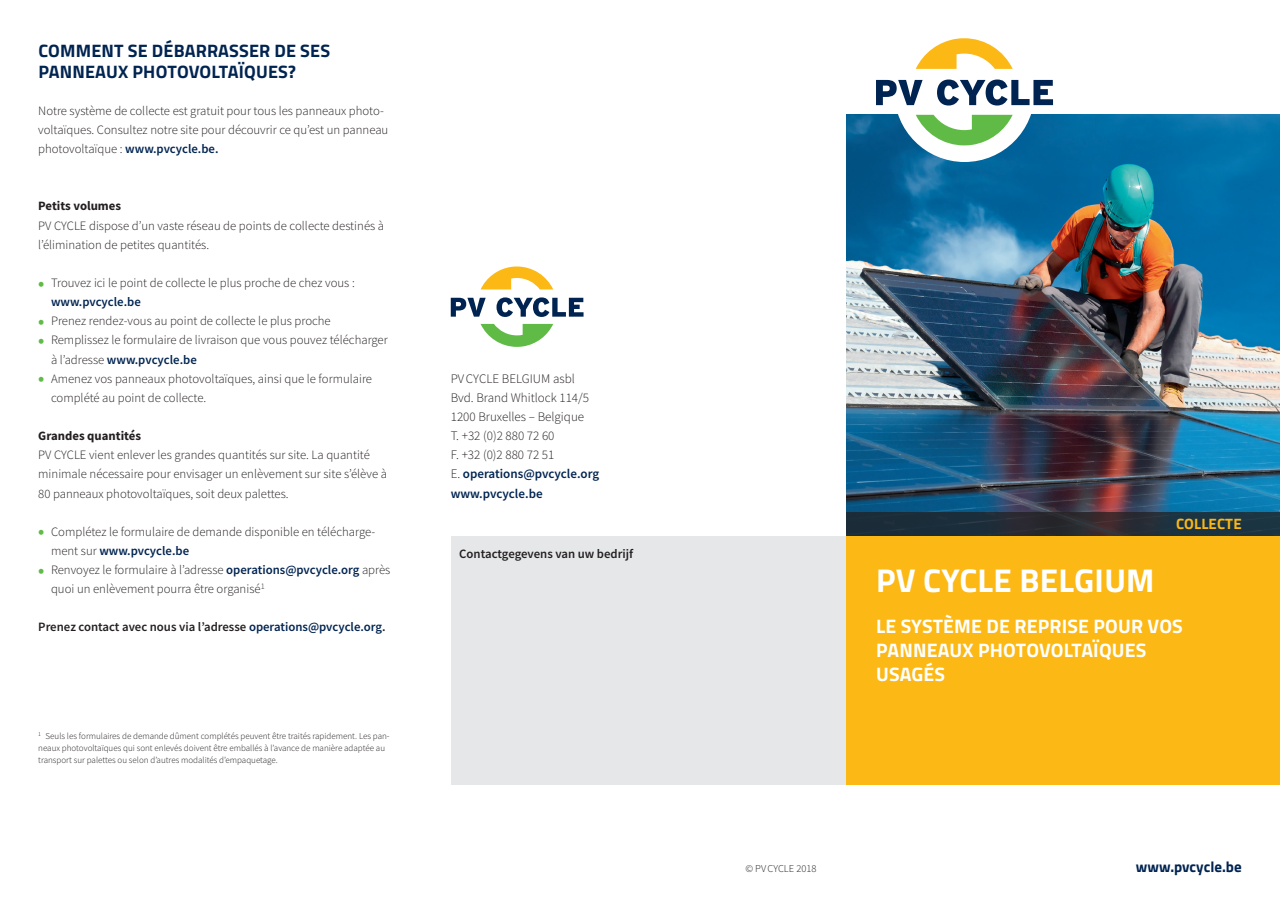
<style>
.page{position:relative;width:1280px;height:910px;background:#fff}
.page>*{position:absolute;margin:0;border:0;box-sizing:border-box;transform-origin:0 0}
.t1{font:700 33px "Titillium Web";letter-spacing:.01em;color:#fff}
.t2{font:700 19.5px/24px "Titillium Web";letter-spacing:.01em;color:#fff}
.t3{font:700 18px/21px "Titillium Web";letter-spacing:.01em;color:#002451}
.t4{font:700 15px "Titillium Web";color:#002451}
.t5{font:700 15px "Titillium Web";letter-spacing:.01em;color:#fcb814}
.t6{font:300 13.05px/19.2px "Source Sans Pro";color:#231f20}
.t7{font:300 12.75px/19.2px "Source Sans Pro";color:#231f20}
.t8{font:600 12.75px "Source Sans Pro";color:#231f20}
.t9{font:700 12.75px "Source Sans Pro";color:#231f20}
.t10{font:300 10.5px "Source Sans Pro";color:#231f20}
.t11{font:300 9px/12px "Source Sans Pro";color:#231f20}
.s1{font-weight:600;color:#002451}
.s2{font-weight:700;font-size:18px;color:#60bb46}
.s3{color:#002451}
</style>
<div class="page">
<div style="left:451px;top:536px;width:395px;height:248px;background:#e6e7e9"></div>
<div style="left:846px;top:536px;width:434px;height:248px;background:#fcb814"></div>
<img style="left:846px;top:115px;width:434px;height:397px">
<svg style="left:846px;top:512px;width:434px;height:24px;background:#212e38"></svg>
<div style="left:894px;top:22px;width:141px;height:140px;background:#fff;border-radius:50%"></div>
<svg style="left:916px;top:38px;width:97px;height:31px"></svg>
<svg style="left:916px;top:115px;width:97px;height:30px"></svg>
<svg style="left:876px;top:80px;width:46px;height:25px"></svg>
<svg style="left:937px;top:80px;width:116px;height:26px"></svg>
<svg style="left:481px;top:266px;width:72px;height:23px"></svg>
<svg style="left:481px;top:324px;width:72px;height:23px"></svg>
<svg style="left:451px;top:298px;width:35px;height:19px"></svg>
<svg style="left:496px;top:297px;width:87px;height:20px"></svg>
<h3 class="t3" style="left:38px;top:40px;width:293px">COMMENT SE DÉBARRASSER DE SES<br>PANNEAUX PHOTOVOLTAÏQUES?</h3>
<p class="t7" style="left:38px;top:101px;width:352px">Notre système de collecte est gratuit pour tous les panneaux photo&shy;voltaïques. Consultez notre site pour découvrir ce qu’est un panneau photovoltaïque : <span class="s1">www.pvcycle.be.</span></p>
<p class="t9" style="left:38px;top:198px;width:84px">Petits volumes</p>
<p class="t7" style="left:38px;top:216px;width:347px">PV CYCLE dispose d’un vaste réseau de points de collecte destinés à l’élimination de petites quantités.</p>
<p class="t7" style="left:51px;top:273px;width:305px;text-indent:-13px"><span class="s2">•</span> Trouvez ici le point de collecte le plus proche de chez vous : <span class="s1">www.pvcycle.be</span></p>
<p class="t7" style="left:38px;top:311px;width:294px"><span class="s2">•</span> Prenez rendez-vous au point de collecte le plus proche</p>
<p class="t7" style="left:51px;top:331px;width:338px;text-indent:-13px"><span class="s2">•</span> Remplissez le formulaire de livraison que vous pouvez télécharger à l’adresse <span class="s1">www.pvcycle.be</span></p>
<p class="t7" style="left:51px;top:369px;width:323px;text-indent:-13px"><span class="s2">•</span> Amenez vos panneaux photovoltaïques, ainsi que le formulaire complété au point de collecte.</p>
<p class="t9" style="left:38px;top:427px;width:104px">Grandes quantités</p>
<p class="t7" style="left:38px;top:445px;width:350px">PV CYCLE vient enlever les grandes quantités sur site. La quantité minimale nécessaire pour envisager un enlèvement sur site s’élève à<br>80 panneaux photovoltaïques, soit deux palettes.</p>
<p class="t7" style="left:51px;top:522px;width:326px;text-indent:-13px"><span class="s2">•</span> Complétez le formulaire de demande disponible en télécharge&shy;ment sur <span class="s1">www.pvcycle.be</span></p>
<p class="t7" style="left:51px;top:560px;width:341px;text-indent:-13px"><span class="s2">•</span> Renvoyez le formulaire à l’adresse <span class="s1">operations@pvcycle.org</span> après quoi un enlèvement pourra être organisé<sup>1</sup></p>
<p class="t8" style="left:38px;top:619px;width:349px">Prenez contact avec nous via l’adresse <span class="s3">operations@pvcycle.org</span>.</p>
<p class="t11" style="left:38px;top:730px;width:353px"><sup>1</sup> Seuls les formulaires de demande dûment complétés peuvent être traités rapidement. Les pan&shy;neaux photovoltaïques qui sont enlevés doivent être emballés à l’avance de manière adaptée au transport sur palettes ou selon d’autres modalités d’empaquetage.</p>
<p class="t6" style="left:451px;top:369px;width:150px">PV CYCLE BELGIUM asbl<br>Bvd. Brand Whitlock 114/5<br>1200 Bruxelles – Belgique<br>T. +32 (0)2 880 72 60<br>F. +32 (0)2 880 72 51<br>E. <span class="s1">operations@pvcycle.org www.pvcycle.be</span></p>
<p class="t8" style="left:459px;top:545px;width:175px">Contactgegevens van uw bedrijf</p>
<p class="t5" style="left:1176px;top:512px;width:67px">COLLECTE</p>
<h1 class="t1" style="left:876px;top:556px;width:280px">PV CYCLE BELGIUM</h1>
<h2 class="t2" style="left:876px;top:613px;width:308px">LE SYSTÈME DE REPRISE POUR VOS<br>PANNEAUX PHOTOVOLTAÏQUES<br>USAGÉS</h2>
<p class="t10" style="left:745px;top:862px;width:73px">© PV CYCLE 2018</p>
<p class="t4" style="left:1136px;top:855px;width:107px">www.pvcycle.be</p>
</div>
